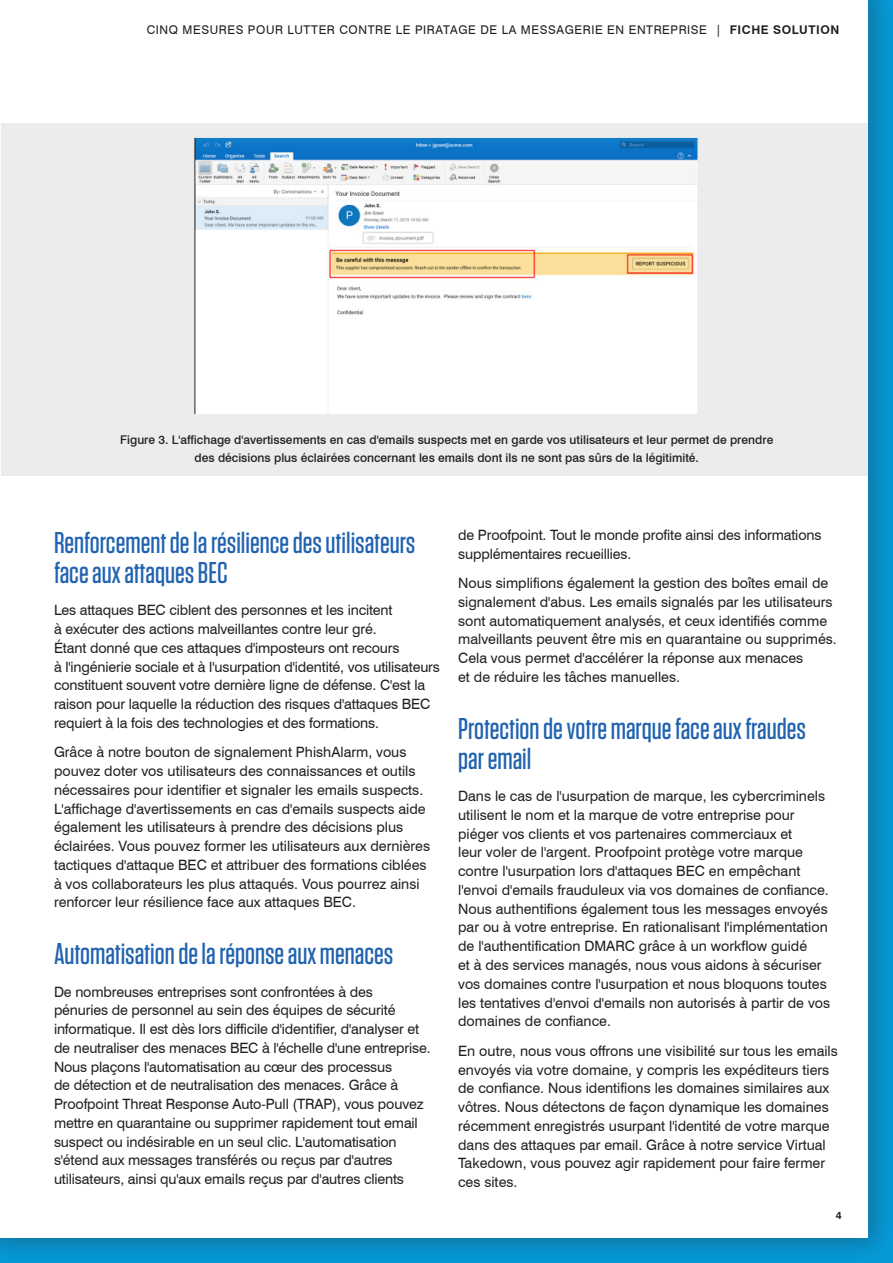
<style>
.page{position:relative;width:893px;height:1263px;background:#fff}
.page>*{position:absolute;margin:0;border:0;box-sizing:border-box;transform-origin:0 0}
.t1{font:500 30px/30px "Tungsten";color:#2163b0}
.t2{font:14.25px/18.8px "Swiss 721 BT";color:#231f20}
.t3{font:500 12px/18px "Swiss 721 BT";color:#231f20;text-align:center}
.t4{font:12px "Swiss 721 BT";letter-spacing:.05em;color:#231f20}
.t5{font:700 10.5px "Swiss 721 BT";color:#231f20}
.s1{font-weight:700}
</style>
<div class="page">
<div style="left:0;top:0;width:893px;height:1263px;background:#231f20;opacity:.3"></div>
<div style="left:0;top:0;width:868px;height:1237px;background:#fff"></div>
<div style="left:1px;top:123px;width:867px;height:353px;background:#ececee"></div>
<img style="left:194px;top:137px;width:504px;height:277px">
<p class="t4" style="left:147px;top:22px;width:694px">CINQ MESURES POUR LUTTER CONTRE LE PIRATAGE DE LA MESSAGERIE EN ENTREPRISE | <span class="s1">FICHE SOLUTION</span></p>
<p class="t3" style="left:120px;top:430px;width:655px">Figure 3. L'affichage d'avertissements en cas d'emails suspects met en garde vos utilisateurs et leur permet de prendre des décisions plus éclairées concernant les emails dont ils ne sont pas sûrs de la légitimité.</p>
<h1 class="t1" style="left:54px;top:528px;width:363px">Renforcement de la résilience des utilisateurs face aux attaques BEC</h1>
<p class="t2" style="left:54px;top:601px;width:387px">Les attaques BEC ciblent des personnes et les incitent<br>à exécuter des actions malveillantes contre leur gré.<br>Étant donné que ces attaques d'imposteurs ont recours<br>à l'ingénierie sociale et à l'usurpation d'identité, vos utilisateurs constituent souvent votre dernière ligne de défense. C'est la raison pour laquelle la réduction des risques d'attaques BEC requiert à la fois des technologies et des formations.</p>
<p class="t2" style="left:54px;top:743px;width:378px">Grâce à notre bouton de signalement PhishAlarm, vous pouvez doter vos utilisateurs des connaissances et outils nécessaires pour identifier et signaler les emails suspects.<br>L'affichage d'avertissements en cas d'emails suspects aide également les utilisateurs à prendre des décisions plus éclairées. Vous pouvez former les utilisateurs aux dernières tactiques d'attaque BEC et attribuer des formations ciblées à vos collaborateurs les plus attaqués. Vous pourrez ainsi renforcer leur résilience face aux attaques BEC.</p>
<h1 class="t1" style="left:54px;top:939px;width:341px">Automatisation de la réponse aux menaces</h1>
<p class="t2" style="left:54px;top:982px;width:378px">De nombreuses entreprises sont confrontées à des pénuries de personnel au sein des équipes de sécurité informatique. Il est dès lors difficile d'identifier, d'analyser et de neutraliser des menaces BEC à l'échelle d'une entreprise.<br>Nous plaçons l'automatisation au cœur des processus<br>de détection et de neutralisation des menaces. Grâce à Proofpoint Threat Response Auto-Pull (TRAP), vous pouvez mettre en quarantaine ou supprimer rapidement tout email suspect ou indésirable en un seul clic. L'automatisation s'étend aux messages transférés ou reçus par d'autres utilisateurs, ainsi qu'aux emails reçus par d'autres clients</p>
<p class="t2" style="left:458px;top:525px;width:365px">de Proofpoint. Tout le monde profite ainsi des informations supplémentaires recueillies.</p>
<p class="t2" style="left:458px;top:574px;width:380px">Nous simplifions également la gestion des boîtes email de signalement d'abus. Les emails signalés par les utilisateurs sont automatiquement analysés, et ceux identifiés comme malveillants peuvent être mis en quarantaine ou supprimés.<br>Cela vous permet d'accélérer la réponse aux menaces<br>et de réduire les tâches manuelles.</p>
<h1 class="t1" style="left:458px;top:714px;width:349px">Protection de votre marque face aux fraudes par email</h1>
<p class="t2" style="left:458px;top:787px;width:373px">Dans le cas de l'usurpation de marque, les cybercriminels utilisent le nom et la marque de votre entreprise pour piéger vos clients et vos partenaires commerciaux et<br>leur voler de l'argent. Proofpoint protège votre marque contre l'usurpation lors d'attaques BEC en empêchant l'envoi d'emails frauduleux via vos domaines de confiance.<br>Nous authentifions également tous les messages envoyés par ou à votre entreprise. En rationalisant l'implémentation de l'authentification DMARC grâce à un workflow guidé<br>et à des services managés, nous vous aidons à sécuriser vos domaines contre l'usurpation et nous bloquons toutes les tentatives d'envoi d'emails non autorisés à partir de vos domaines de confiance.</p>
<p class="t2" style="left:458px;top:1041px;width:381px">En outre, nous vous offrons une visibilité sur tous les emails envoyés via votre domaine, y compris les expéditeurs tiers de confiance. Nous identifions les domaines similaires aux vôtres. Nous détectons de façon dynamique les domaines récemment enregistrés usurpant l'identité de votre marque dans des attaques par email. Grâce à notre service Virtual Takedown, vous pouvez agir rapidement pour faire fermer ces sites.</p>
<p class="t5" style="left:836px;top:1208px;width:7px">4</p>
</div>
